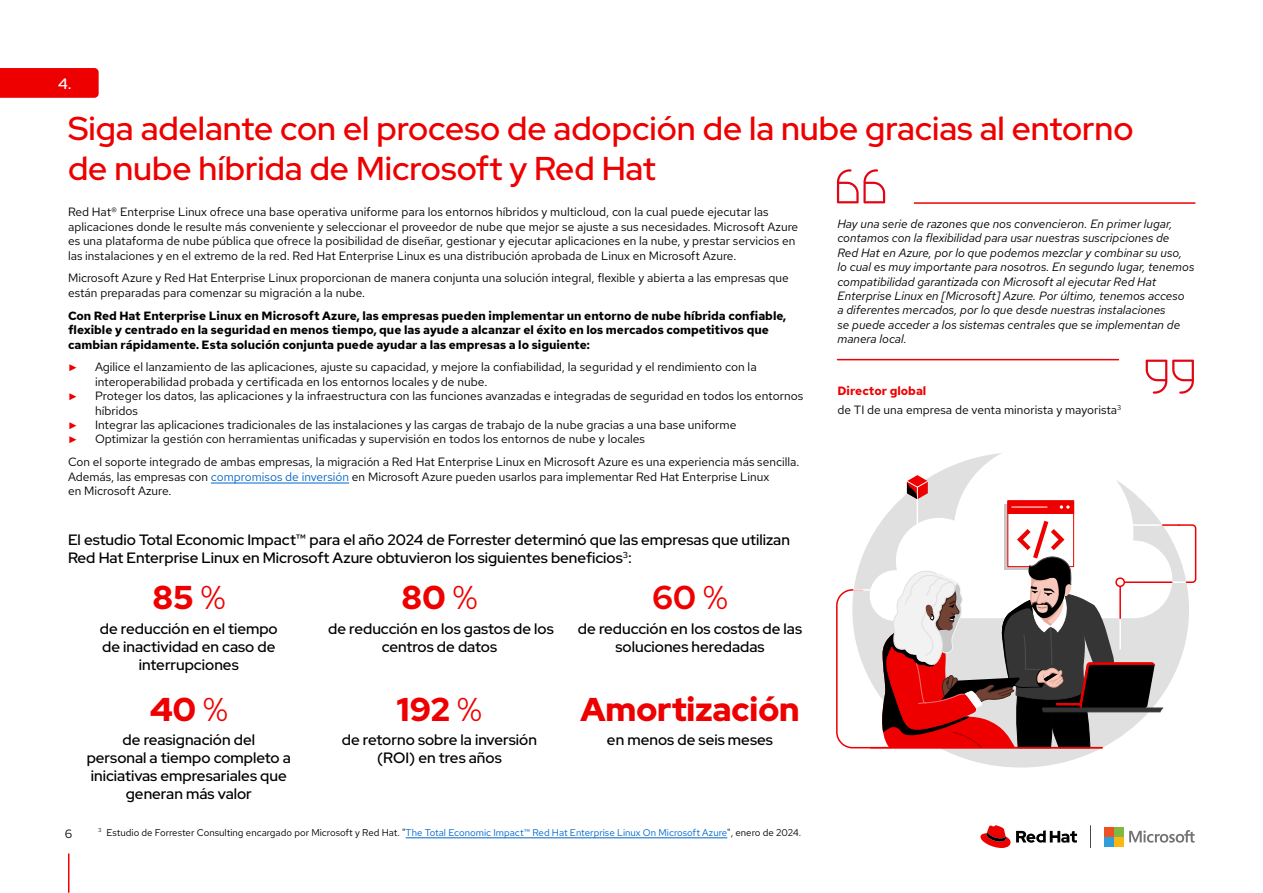
<style>
.page{position:relative;width:1263px;height:893px;background:#fff}
.page>*{position:absolute;margin:0;border:0;box-sizing:border-box;transform-origin:0 0}
.t1{font:500 33px/39.6px "Red Hat Display";color:#e00}
.t2{font:900 33px "Red Hat Display";color:#e00}
.t3{font:700 33px "Red Hat Display";color:#e00}
.t4{font:500 15px/18px "Red Hat Display";color:#000;text-align:center}
.t5{font:500 15px "Red Hat Display";color:#fff}
.t6{font:12px/14.4px "Red Hat Text";color:#000}
.t7{font:italic 12px/14.4px "Red Hat Text";color:#000}
.t8{font:700 12px/14.4px "Red Hat Text";color:#000}
.t9{font:9.75px "Red Hat Text";color:#000}
.t10{font:9.75px "Arial";color:#e00}
.s1{font-weight:700;color:#e00}
.s2{color:#06c}
.s3{font-weight:400}
</style>
<div class="page">
<svg style="left:934px;top:453px;width:68px;height:22px"></svg>
<svg style="left:836px;top:475px;width:361px;height:373px"></svg>
<div style="left:1104px;top:827px;width:9px;height:9px;background:#ef5024"></div>
<div style="left:1114px;top:827px;width:9px;height:9px;background:#80b942"></div>
<div style="left:1104px;top:837px;width:9px;height:9px;background:#309ed8"></div>
<div style="left:1114px;top:837px;width:9px;height:9px;background:#fcb614"></div>
<hr style="left:68px;top:854px;width:1px;height:38px;background:#e00">
<hr style="left:837px;top:359px;width:358px;height:1px;background:#e00">
<hr style="left:837px;top:202px;width:358px;height:2px;background:#e00">
<div style="left:1119px;top:356px;width:85px;height:41px;background:#fff"></div>
<svg style="left:1146px;top:360px;width:48px;height:34px"></svg>
<div style="left:830px;top:166px;width:83px;height:41px;background:#fff"></div>
<svg style="left:837px;top:169px;width:48px;height:34px"></svg>
<hr style="left:211px;top:483px;width:138px;height:1px;background:#06c">
<div style="left:0;top:68px;width:99px;height:30px;background:#e00"></div>
<hr style="left:406px;top:837px;width:321px;height:1px;background:#06c">
<p class="t5" style="left:58px;top:74px;width:15px">4.</p>
<h1 class="t1" style="left:68px;top:108px;width:1067px">Siga adelante con el proceso de adopción de la nube gracias al entorno de nube híbrida de Microsoft y Red Hat</h1>
<p class="t7" style="left:837px;top:216px;width:358px">Hay una serie de razones que nos convencieron. En primer lugar, contamos con la flexibilidad para usar nuestras suscripciones de<br>Red Hat en Azure, por lo que podemos mezclar y combinar su uso, lo cual es muy importante para nosotros. En segundo lugar, tenemos compatibilidad garantizada con Microsoft al ejecutar Red Hat Enterprise Linux en [Microsoft] Azure. Por último, tenemos acceso<br>a diferentes mercados, por lo que desde nuestras instalaciones<br>se puede acceder a los sistemas centrales que se implementan de manera local.</p>
<p class="t6" style="left:68px;top:205px;width:732px">Red Hat® Enterprise Linux ofrece una base operativa uniforme para los entornos híbridos y multicloud, con la cual puede ejecutar las aplicaciones donde le resulte más conveniente y seleccionar el proveedor de nube que mejor se ajuste a sus necesidades. Microsoft Azure es una plataforma de nube pública que ofrece la posibilidad de diseñar, gestionar y ejecutar aplicaciones en la nube, y prestar servicios en las instalaciones y en el extremo de la red. Red Hat Enterprise Linux es una distribución aprobada de Linux en Microsoft Azure.</p>
<p class="t6" style="left:68px;top:271px;width:722px">Microsoft Azure y Red Hat Enterprise Linux proporcionan de manera conjunta una solución integral, flexible y abierta a las empresas que están preparadas para comenzar su migración a la nube.</p>
<p class="t8" style="left:68px;top:308px;width:720px">Con Red Hat Enterprise Linux en Microsoft Azure, las empresas pueden implementar un entorno de nube híbrida confiable, flexible y centrado en la seguridad en menos tiempo, que las ayude a alcanzar el éxito en los mercados competitivos que cambian rápidamente. Esta solución conjunta puede ayudar a las empresas a lo siguiente:</p>
<p class="t10" style="left:68px;top:362px;width:11px">►</p>
<p class="t6" style="left:95px;top:360px;width:663px">Agilice el lanzamiento de las aplicaciones, ajuste su capacidad, y mejore la confiabilidad, la seguridad y el rendimiento con la interoperabilidad probada y certificada en los entornos locales y de nube.</p>
<p class="t10" style="left:68px;top:390px;width:11px">►</p>
<p class="t6" style="left:95px;top:389px;width:710px">Proteger los datos, las aplicaciones y la infraestructura con las funciones avanzadas e integradas de seguridad en todos los entornos híbridos</p>
<p class="t10" style="left:68px;top:419px;width:11px">►</p>
<p class="t6" style="left:95px;top:417px;width:643px">Integrar las aplicaciones tradicionales de las instalaciones y las cargas de trabajo de la nube gracias a una base uniforme</p>
<p class="t10" style="left:68px;top:434px;width:11px">►</p>
<p class="t6" style="left:837px;top:381px;width:285px;line-height:18.6px"><span class="s1">Director global<br></span>de TI de una empresa de venta minorista y mayorista<sup>3</sup></p>
<p class="t6" style="left:68px;top:428px;width:733px;line-height:23px;text-indent:27px">Optimizar la gestión con herramientas unificadas y supervisión en todos los entornos de nube y locales<br>Con el soporte integrado de ambas empresas, la migración a Red Hat Enterprise Linux en Microsoft Azure es una experiencia más sencilla.</p>
<p class="t6" style="left:68px;top:469px;width:703px">Además, las empresas con <span class="s2">compromisos de inversión</span> en Microsoft Azure pueden usarlos para implementar Red Hat Enterprise Linux en Microsoft Azure.</p>
<p class="t4" style="left:68px;top:530px;width:723px;text-align:left">El estudio Total Economic Impact™ para el año 2024 de Forrester determinó que las empresas que utilizan<br>Red Hat Enterprise Linux en Microsoft Azure obtuvieron los siguientes beneficios<sup>3</sup>:</p>
<h1 class="t2" style="left:152px;top:576px;width:75px">85 <span class="s3">%</span></h1>
<h1 class="t2" style="left:401px;top:576px;width:78px">80 <span class="s3">%</span></h1>
<h1 class="t3" style="left:652px;top:576px;width:77px">60 <span class="s3">%</span></h1>
<p class="t4" style="left:100px;top:619px;width:179px">de reducción en el tiempo de inactividad en caso de interrupciones</p>
<p class="t4" style="left:328px;top:619px;width:227px">de reducción en los gastos de los centros de datos</p>
<p class="t4" style="left:578px;top:619px;width:226px">de reducción en los costos de las soluciones heredadas</p>
<h1 class="t2" style="left:150px;top:687px;width:80px">40 <span class="s3">%</span></h1>
<h1 class="t2" style="left:397px;top:687px;width:86px">192 <span class="s3">%</span></h1>
<h1 class="t2" style="left:580px;top:687px;width:221px">Amortización</h1>
<p class="t4" style="left:87px;top:731px;width:206px">de reasignación del<br>personal a tiempo completo a iniciativas empresariales que generan más valor</p>
<p class="t4" style="left:342px;top:731px;width:197px">de retorno sobre la inversión (ROI) en tres años</p>
<p class="t4" style="left:607px;top:731px;width:167px">en menos de seis meses</p>
<p class="t6" style="left:65px;top:826px;width:9px">6</p>
<p class="t9" style="left:98px;top:826px;width:705px"><sup>3</sup> Estudio de Forrester Consulting encargado por Microsoft y Red Hat. "<span class="s2">The Total Economic Impact™ Red Hat Enterprise Linux On Microsoft Azure</span>", enero de 2024.</p>
</div>
